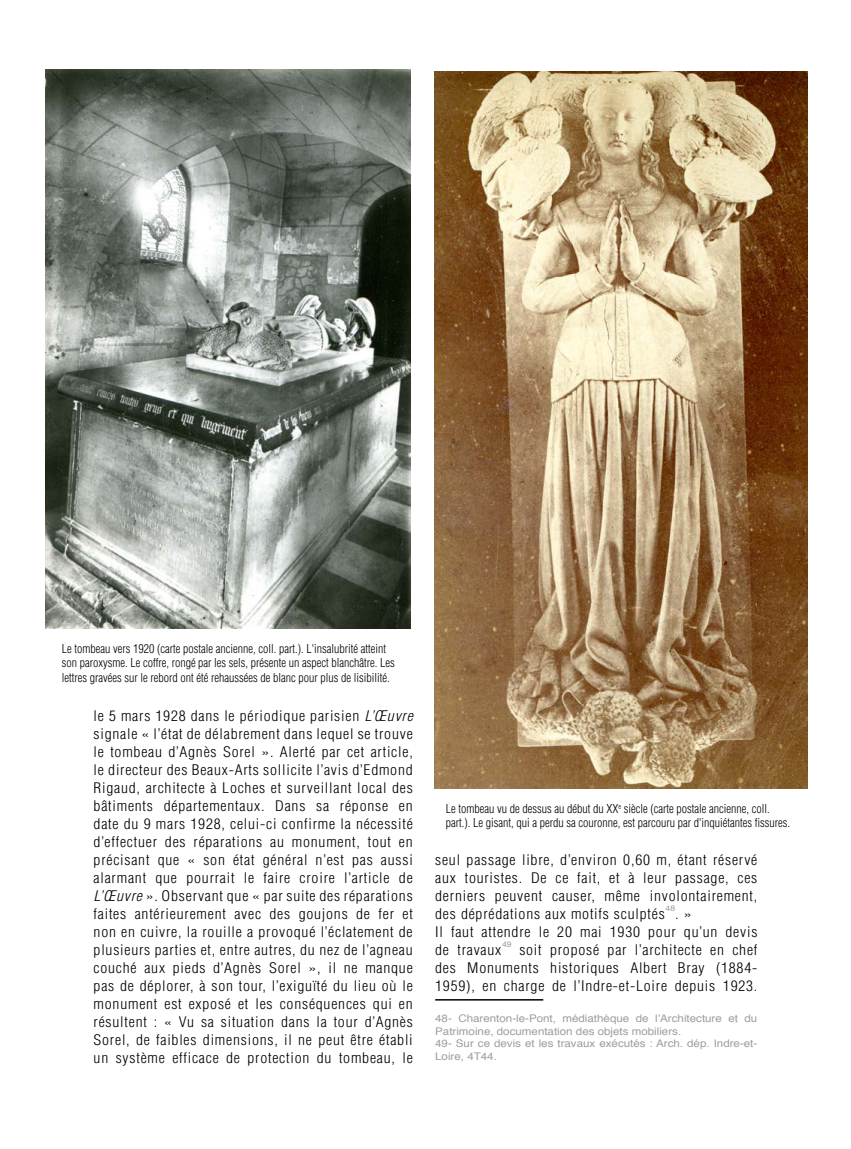
<style>
.page{position:relative;width:851px;height:1149px;background:#fff}
.page>*{position:absolute;margin:0;border:0;box-sizing:border-box;transform-origin:0 0}
.t1{font:300 condensed 14.25px/18px "Helvetica";letter-spacing:.05em;color:#000;text-align:justify;scale:1.1 1}
.t2{font:300 condensed 12px/14.4px "Helvetica";color:#000}
.t3{font:10.5px/12.6px "Helvetica";color:#9c9e9f;scale:1.1 1}
.t4{font:7.8px "Helvetica";color:#9c9e9f;scale:1.1 1}
.s1{font-style:italic}
</style>
<div class="page">
<hr style="left:435px;top:998px;width:108px;height:2px;background:#000">
<img style="left:46px;top:70px;width:364px;height:558px">
<img style="left:434px;top:72px;width:373px;height:715px">
<p class="t2" style="left:62px;top:641px;width:335px">Le tombeau vers 1920 (carte postale ancienne, coll. part.). L'insalubrité atteint son paroxysme. Le coffre, rongé par les sels, présente un aspect blanchâtre. Les lettres gravées sur le rebord ont été rehaussées de blanc pour plus de lisibilité.</p>
<p class="t1" style="left:94px;top:706px;width:292px">le 5 mars 1928 dans le périodique parisien <span class="s1">L’Œuvre </span>signale « l’état de délabrement dans lequel se trouve le tombeau d’Agnès Sorel ». Alerté par cet article, le directeur des Beaux-Arts sollicite l’avis d’Edmond Rigaud, architecte à Loches et surveillant local des bâtiments départementaux. Dans sa réponse en date du 9 mars 1928, celui-ci confirme la nécessité d’effectuer des réparations au monument, tout en précisant que « son état général n’est pas aussi alarmant que pourrait le faire croire l’article de <span class="s1">L’Œuvre</span> ». Observant que « par suite des réparations faites antérieurement avec des goujons de fer et non en cuivre, la rouille a provoqué l’éclatement de plusieurs parties et, entre autres, du nez de l’agneau couché aux pieds d’Agnès Sorel », il ne manque pas de déplorer, à son tour, l’exiguïté du lieu où le monument est exposé et les conséquences qui en résultent : « Vu sa situation dans la tour d’Agnès Sorel, de faibles dimensions, il ne peut être établi un système efficace de protection du tombeau, le</p>
<p class="t2" style="left:445px;top:800px;width:346px">Le tombeau vu de dessus au début du XX<sup>e</sup> siècle (carte postale ancienne, coll. part.). Le gisant, qui a perdu sa couronne, est parcouru par d'inquiétantes fissures.</p>
<p class="t1" style="left:435px;top:850px;width:294px">seul passage libre, d’environ 0,60 m, étant réservé aux touristes. De ce fait, et à leur passage, ces derniers peuvent causer, même involontairement, des déprédations aux motifs sculptés</p>
<p class="t4" style="left:665px;top:902px;width:10px">48</p>
<p class="t1" style="left:435px;top:904px;width:294px;text-align:left;text-indent:240px">. »<br>Il faut attendre le 20 mai 1930 pour qu’un devis de travaux</p>
<p class="t4" style="left:502px;top:938px;width:10px">49</p>
<p class="t1" style="left:435px;top:940px;width:294px;text-indent:84px">soit proposé par l’architecte en chef des Monuments historiques Albert Bray (1884- 1959), en charge de l’Indre-et-Loire depuis 1923.</p>
<p class="t3" style="left:435px;top:1012px;width:294px">48- Charenton-le-Pont, médiathèque de l’Architecture et du Patrimoine, documentation des objets mobiliers.<br>49- Sur ce devis et les travaux exécutés : Arch. dép. Indre-et-Loire, 4T44.</p>
</div>
